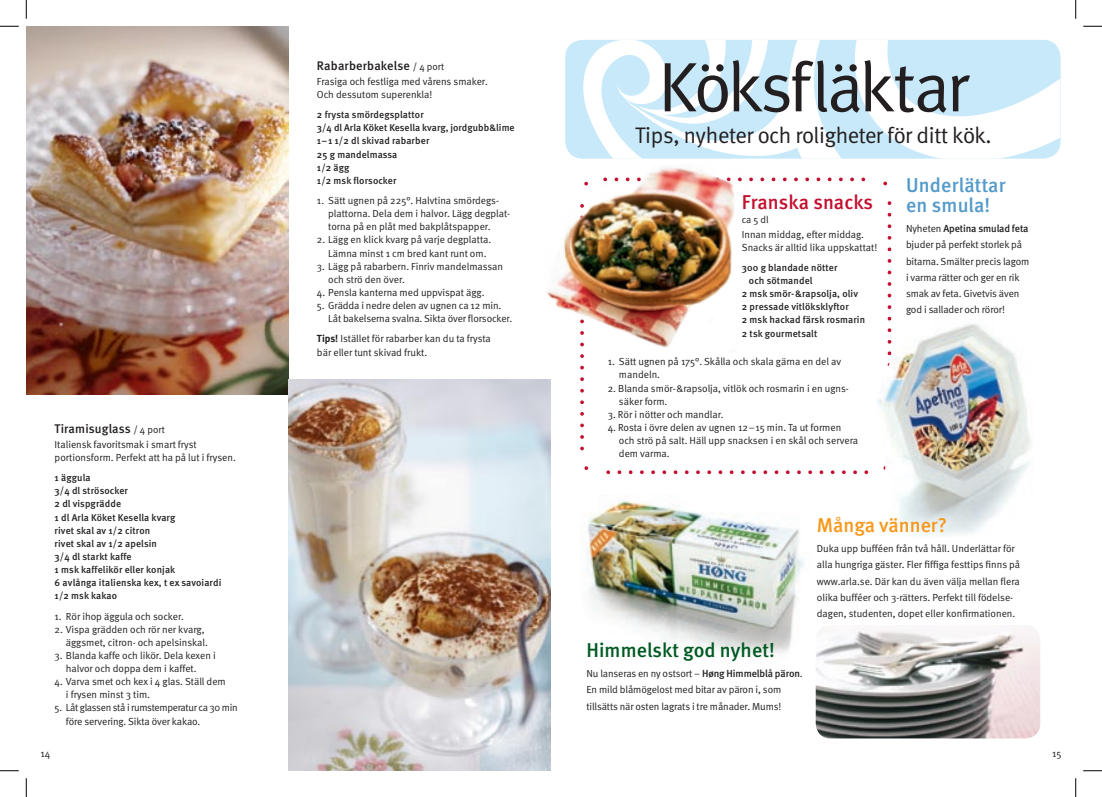
<style>
.page{position:relative;width:1102px;height:797px;background:#fff}
.page>*{position:absolute;margin:0;border:0;box-sizing:border-box;transform-origin:0 0}
.t1{font:70px "Meta Normal";letter-spacing:-.04em;color:#231f20}
.t2{font:22.5px "Meta Normal";letter-spacing:-.02em;color:#231f20}
.t3{font:500 20px/20px "Meta";letter-spacing:.01em;color:#549aca}
.t4{font:500 20px "Meta";letter-spacing:.005em;color:#005a23}
.t5{font:500 20px "Meta";color:#c3102f}
.t6{font:500 20px "Meta";color:#f7981d}
.t7{font:500 12.5px "Meta";letter-spacing:.015em;color:#231f20}
.t8{font:10.25px/13.1px "Meta Normal";letter-spacing:-.005em;color:#231f20}
.t9{font:10.25px/13.1px "Meta Normal";letter-spacing:-.03em;color:#231f20}
.t10{font:500 10.25px "Meta";letter-spacing:-.01em;color:#231f20}
.t11{font:10px "Meta Normal";color:#231f20}
.t12{font:500 9.88px/13.1px "Meta";letter-spacing:.015em;color:#231f20}
.s1{font-family:"Meta Normal";font-weight:400;font-size:10px}
.s2{font-family:"Meta";font-weight:700}
.s3{font-family:"Meta Normal";font-weight:400}
.s4{font-family:"Meta";font-weight:500}
</style>
<div class="page">
<svg style="left:580px;top:365px;width:9px;height:105px"></svg>
<svg style="left:606px;top:470px;width:263px;height:5px"></svg>
<svg style="left:883px;top:181px;width:9px;height:138px"></svg>
<svg style="left:763px;top:177px;width:103px;height:5px"></svg>
<img style="left:580px;top:501px;width:224px;height:152px">
<img style="left:26px;top:26px;width:262px;height:369px">
<svg style="left:565px;top:40px;width:495px;height:119px"></svg>
<img style="left:288px;top:379px;width:263px;height:391px">
<img style="left:815px;top:625px;width:225px;height:113px">
<img style="left:877px;top:319px;width:154px;height:217px">
<img style="left:547px;top:167px;width:216px;height:191px">
<svg style="left:0;top:25px;width:19px;height:2px"></svg>
<svg style="left:1083px;top:25px;width:18px;height:2px"></svg>
<svg style="left:0;top:770px;width:19px;height:1px"></svg>
<svg style="left:1083px;top:770px;width:18px;height:1px"></svg>
<svg style="left:25px;top:0;width:2px;height:19px"></svg>
<svg style="left:25px;top:778px;width:2px;height:19px"></svg>
<svg style="left:1075px;top:0;width:1px;height:19px"></svg>
<svg style="left:1075px;top:778px;width:1px;height:19px"></svg>
<p class="t7" style="left:55px;top:421px;width:112px">Tiramisuglass <span class="s1">/ 4 port</span></p>
<p class="t8" style="left:55px;top:437px;width:183px">Italiensk favoritsmak i smart fryst portionsform. Perfekt att ha på lut i frysen.</p>
<p class="t12" style="left:55px;top:471px;width:168px">1 äggula<br>3/4 dl strösocker<br>2 dl vispgrädde<br>1 dl Arla Köket Kesella kvarg<br>rivet skal av 1/2 citron<br>rivet skal av 1/2 apelsin<br>3/4 dl starkt kaffe<br>1 msk kaffelikör eller konjak<br>6 avlånga italienska kex, t ex savoiardi<br>1/2 msk kakao</p>
<p class="t8" style="left:55px;top:609px;width:131px">1. Rör ihop äggula och socker.</p>
<p class="t8" style="left:66px;top:622px;width:144px;text-indent:-11px">2. Vispa grädden och rör ner kvarg, äggsmet, citron- och apelsinskal.</p>
<p class="t8" style="left:66px;top:648px;width:151px;text-indent:-11px">3. Blanda kaffe och likör. Dela kexen i halvor och doppa dem i kaffet.</p>
<p class="t8" style="left:66px;top:675px;width:161px;text-indent:-11px">4. Varva smet och kex i 4 glas. Ställ dem i frysen minst 3 tim.</p>
<p class="t9" style="left:66px;top:701px;width:173px;text-indent:-11px">5. Låt glassen stå i rumstemperatur ca 30 min före servering. Sikta över kakao.</p>
<p class="t7" style="left:317px;top:58px;width:129px">Rabarberbakelse <span class="s1">/ 4 port</span></p>
<p class="t8" style="left:317px;top:75px;width:172px">Frasiga och festliga med vårens smaker.<br>Och dessutom superenkla!</p>
<p class="t12" style="left:317px;top:108px;width:199px">2 frysta smördegsplattor<br>3/4 dl Arla Köket Kesella kvarg, jordgubb&amp;lime<br>1–1 1/2 dl skivad rabarber<br>25 g mandelmassa<br>1/2 ägg<br>1/2 msk florsocker</p>
<p class="t8" style="left:328px;top:194px;width:183px;text-indent:-11px">1. Sätt ugnen på 225°. Halvtina smördegs&shy;plattorna. Dela dem i halvor. Lägg degplat&shy;torna på en plåt med bakplåtspapper.</p>
<p class="t8" style="left:328px;top:233px;width:164px;text-indent:-11px">2. Lägg en klick kvarg på varje degplatta.<br>Lämna minst 1 cm bred kant runt om.</p>
<p class="t8" style="left:328px;top:259px;width:176px;text-indent:-11px">3. Lägg på rabarbern. Finriv mandelmassan och strö den över.</p>
<p class="t8" style="left:317px;top:286px;width:169px">4. Pensla kanterna med uppvispat ägg.</p>
<p class="t8" style="left:328px;top:299px;width:185px;text-indent:-11px">5. Grädda i nedre delen av ugnen ca 12 min.<br>Låt bakelserna svalna. Sikta över florsocker.</p>
<p class="t8" style="left:317px;top:332px;width:175px"><span class="s2">Tips!</span> Istället för rabarber kan du ta frysta bär eller tunt skivad frukt.</p>
<h1 class="t1" style="left:658px;top:47px;width:311px">Köksfläktar</h1>
<h2 class="t2" style="left:635px;top:122px;width:358px">Tips, nyheter och roligheter för ditt kök.</h2>
<h3 class="t5" style="left:741px;top:191px;width:133px">Franska snacks</h3>
<p class="t11" style="left:741px;top:213px;width:28px">ca 5 dl</p>
<p class="t8" style="left:741px;top:227px;width:137px">Innan middag, efter middag.<br>Snacks är alltid lika uppskattat!</p>
<p class="t12" style="left:741px;top:261px;width:97px">300 g blandade nötter</p>
<p class="t12" style="left:748px;top:274px;width:65px">och sötmandel</p>
<p class="t12" style="left:741px;top:287px;width:118px">2 msk smör-&amp;rapsolja, oliv</p>
<p class="t12" style="left:741px;top:300px;width:108px">2 pressade vitlöksklyftor</p>
<p class="t12" style="left:741px;top:313px;width:125px">2 msk hackad färsk rosmarin</p>
<p class="t12" style="left:741px;top:327px;width:77px">2 tsk gourmetsalt</p>
<p class="t8" style="left:619px;top:355px;width:224px;text-indent:-11px">1. Sätt ugnen på 175°. Skålla och skala gärna en del av mandeln.</p>
<p class="t8" style="left:619px;top:381px;width:231px;text-indent:-11px">2. Blanda smör-&amp;rapsolja, vitlök och rosmarin i en ugns&shy;säker form.</p>
<p class="t8" style="left:607px;top:407px;width:117px">3. Rör i nötter och mandlar.</p>
<p class="t8" style="left:619px;top:420px;width:241px;text-indent:-11px">4. Rosta i övre delen av ugnen 12–15 min. Ta ut formen och strö på salt. Häll upp snacksen i en skål och servera dem varma.</p>
<h3 class="t3" style="left:905px;top:176px;width:101px">Underlättar en smula!</h3>
<p class="t10" style="left:905px;top:222px;width:124px"><span class="s3">Nyheten</span> Apetina smulad feta</p>
<p class="t8" style="left:905px;top:236px;width:125px;line-height:16.2px">bjuder på perfekt storlek på bitarna. Smälter precis lagom i varma rätter och ger en rik smak av feta. Givetvis även god i sallader och röror!</p>
<h3 class="t4" style="left:586px;top:638px;width:190px">Himmelskt god nyhet!</h3>
<p class="t8" style="left:586px;top:665px;width:218px;line-height:16.2px">Nu lanseras en ny ostsort – <span class="s4">Høng Himmelblå päron</span>.<br>En mild blåmögelost med bitar av päron i, som tillsätts när osten lagrats i tre månader. Mums!</p>
<h3 class="t6" style="left:816px;top:513px;width:132px">Många vänner?</h3>
<p class="t8" style="left:816px;top:540px;width:205px;line-height:16.2px">Duka upp bufféen från två håll. Underlättar för alla hungriga gäster. Fler fiffiga festtips finns på www.arla.se. Där kan du även välja mellan flera olika bufféer och 3-rätters. Perfekt till födelse&shy;dagen, studenten, dopet eller konfirmationen.</p>
<p class="t8" style="left:40px;top:746px;width:11px">14</p>
<p class="t8" style="left:1052px;top:746px;width:11px">15</p>
</div>
